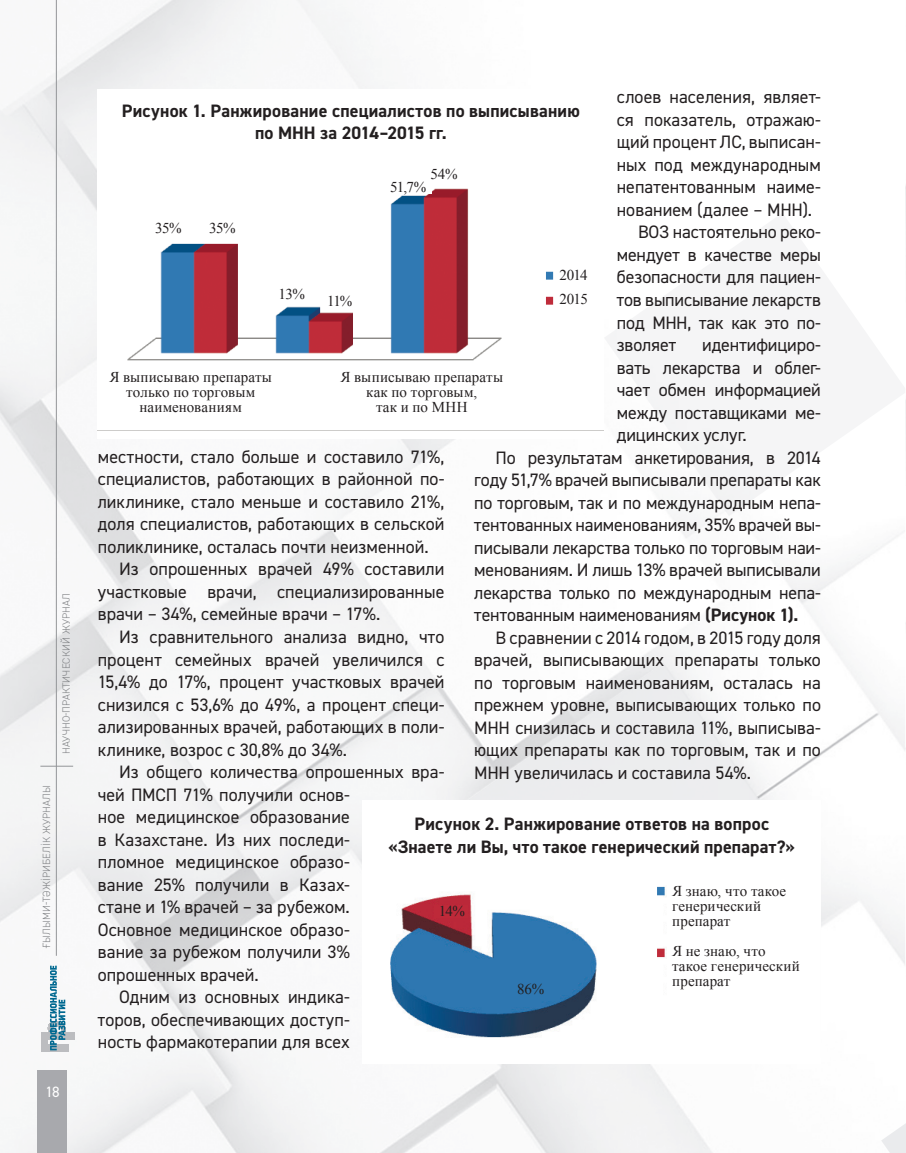
<style>
.page{position:relative;width:906px;height:1153px;background:#fff}
.page>*{position:absolute;margin:0;border:0;box-sizing:border-box;transform-origin:0 0}
.t1{font:18px "DIN2014";color:#231f20}
.t2{font:700 18px/22.5px "DIN2014";letter-spacing:.01em;color:#231f20;text-align:center}
.t3{font:15px/15px "Times New Roman";letter-spacing:.005em;color:#231f20}
.t4{font:15px/24px "Times New Roman";letter-spacing:-.045em;color:#231f20}
.t5{font:15px "DIN2014";color:#fff}
.t6{font:300 10.5px "DIN2014";letter-spacing:.01em;color:#808285}
.s1{font-weight:700}
</style>
<div class="page">
<img style="left:0;top:0;width:906px;height:1152px">
<svg style="left:449px;top:662px;width:365px;height:137px;fill:#eff0f1"></svg>
<svg style="left:604px;top:213px;width:302px;height:303px;fill:#f5f5f6"></svg>
<svg style="left:904px;top:623px;width:2px;height:303px"></svg>
<svg style="left:881px;top:984px;width:25px;height:168px"></svg>
<div style="left:38px;top:1069px;width:29px;height:83px;background:#a8a9ad"></div>
<img style="left:42px;top:1032px;width:5px;height:19px">
<svg style="left:47px;top:965px;width:28px;height:86px"></svg>
<hr style="left:56px;top:0;width:1px;height:955px;background:#939598">
<hr style="left:40px;top:765px;width:33px;height:1px;background:#939598">
<div style="left:98px;top:89px;width:506px;height:350px;background:#fff"></div>
<img style="left:127px;top:188px;width:427px;height:173px">
<div style="left:362px;top:799px;width:459px;height:264px;background:#fff"></div>
<img style="left:390px;top:886px;width:276px;height:152px">
<div style="left:151px;top:218px;width:38px;height:19px;background:#fff"></div>
<div style="left:205px;top:218px;width:38px;height:19px;background:#fff"></div>
<div style="left:274px;top:284px;width:39px;height:20px;background:#fff"></div>
<div style="left:386px;top:179px;width:46px;height:15px;background:#fff"></div>
<div style="left:323px;top:291px;width:38px;height:20px;background:#fff"></div>
<div style="left:510px;top:981px;width:40px;height:16px;background:#2e77b1"></div>
<div style="left:434px;top:904px;width:34px;height:13px;background:#be2939"></div>
<p class="t6" style="left:60px;top:754px;width:162px;rotate:-90deg">НАУЧНО-ПРАКТИЧЕСКИЙ ЖУРНАЛ</p>
<p class="t6" style="left:40px;top:948px;width:163px;rotate:-90deg">ғылыми-тәжіри бел ік ЖУРНАЛЫ</p>
<p class="t5" style="left:45px;top:1081px;width:16px">18</p>
<p class="t1" style="left:617px;top:86px;width:206px">слоев населения, являет-</p>
<p class="t1" style="left:617px;top:108px;width:206px">ся показатель, отражаю-</p>
<p class="t1" style="left:617px;top:131px;width:206px">щий процент ЛС, выписан-</p>
<p class="t1" style="left:617px;top:153px;width:206px">ных под международным</p>
<p class="t1" style="left:617px;top:176px;width:206px">непатентованным наиме-</p>
<p class="t1" style="left:617px;top:198px;width:197px">нованием (далее – МНН).</p>
<p class="t1" style="left:638px;top:221px;width:184px">ВОЗ настоятельно реко-</p>
<p class="t1" style="left:617px;top:243px;width:206px">мендует в качестве меры</p>
<p class="t1" style="left:617px;top:266px;width:206px">безопасности для пациен-</p>
<p class="t1" style="left:617px;top:288px;width:206px">тов выписывание лекарств</p>
<p class="t1" style="left:617px;top:311px;width:206px">под МНН, так как это по-</p>
<p class="t1" style="left:617px;top:333px;width:61px">зволяет</p>
<p class="t1" style="left:702px;top:333px;width:120px">идентифициро-</p>
<p class="t1" style="left:617px;top:356px;width:206px">вать лекарства и облег-</p>
<p class="t1" style="left:617px;top:378px;width:206px">чает обмен информацией</p>
<p class="t1" style="left:617px;top:401px;width:206px">между поставщиками ме-</p>
<p class="t1" style="left:617px;top:423px;width:132px">дицинских услуг.</p>
<p class="t1" style="left:495px;top:446px;width:327px">По результатам анкетирования, в 2014</p>
<p class="t1" style="left:474px;top:468px;width:348px">году 51,7% врачей выписывали препараты как</p>
<p class="t1" style="left:474px;top:491px;width:348px">по торговым, так и по международным непа-</p>
<p class="t1" style="left:474px;top:513px;width:348px">тентованных наименованиям, 35% врачей вы-</p>
<p class="t1" style="left:474px;top:536px;width:348px">писывали лекарства только по торговым наи-</p>
<p class="t1" style="left:474px;top:558px;width:348px">менованиям. И лишь 13% врачей выписывали</p>
<p class="t1" style="left:474px;top:581px;width:348px">лекарства только по международным непа-</p>
<p class="t1" style="left:474px;top:603px;width:326px">тентованным наименованиям <span class="s1">(Рисунок 1).</span></p>
<p class="t1" style="left:495px;top:626px;width:327px">В сравнении с 2014 годом, в 2015 году доля</p>
<p class="t1" style="left:474px;top:648px;width:348px">врачей, выписывающих препараты только</p>
<p class="t1" style="left:474px;top:671px;width:348px">по торговым наименованиям, осталась на</p>
<p class="t1" style="left:474px;top:693px;width:348px">прежнем уровне, выписывающих только по</p>
<p class="t1" style="left:474px;top:716px;width:348px">МНН снизилась и составила 11%, выписыва-</p>
<p class="t1" style="left:474px;top:738px;width:348px">ющих препараты как по торговым, так и по</p>
<p class="t1" style="left:474px;top:761px;width:278px">МНН увеличилась и составила 54%.</p>
<p class="t2" style="left:122px;top:99px;width:459px">Рисунок 1. Ранжирование специалистов по выписыванию по МНН за 2014–2015 гг.</p>
<p class="t3" style="left:430px;top:166px;width:29px">54%</p>
<p class="t3" style="left:390px;top:179px;width:38px">51,7%</p>
<p class="t3" style="left:155px;top:220px;width:28px">35%</p>
<p class="t3" style="left:209px;top:220px;width:28px">35%</p>
<p class="t4" style="left:559px;top:262px;width:30px">2014<br>2015</p>
<p class="t3" style="left:279px;top:286px;width:28px">13%</p>
<p class="t3" style="left:327px;top:293px;width:27px">11%</p>
<p class="t3" style="left:109px;top:369px;width:164px;text-align:center">Я выписываю препараты только по торговым наименованиям</p>
<p class="t3" style="left:340px;top:369px;width:164px;text-align:center">Я выписываю препараты как по торговым,<br>так и по МНН</p>
<p class="t1" style="left:98px;top:445px;width:348px">местности, стало больше и составило 71%,</p>
<p class="t1" style="left:98px;top:468px;width:348px">специалистов, работающих в районной по-</p>
<p class="t1" style="left:98px;top:490px;width:348px">ликлинике, стало меньше и составило 21%,</p>
<p class="t1" style="left:98px;top:513px;width:348px">доля специалистов, работающих в сельской</p>
<p class="t1" style="left:98px;top:535px;width:332px">поликлинике, осталась почти неизменной.</p>
<p class="t1" style="left:119px;top:558px;width:327px">Из опрошенных врачей 49% составили</p>
<p class="t1" style="left:98px;top:580px;width:348px">участковые врачи, специализированные</p>
<p class="t1" style="left:98px;top:603px;width:284px">врачи – 34%, семейные врачи – 17%.</p>
<p class="t1" style="left:119px;top:625px;width:327px">Из сравнительного анализа видно, что</p>
<p class="t1" style="left:98px;top:648px;width:348px">процент семейных врачей увеличился с</p>
<p class="t1" style="left:98px;top:670px;width:348px">15,4% до 17%, процент участковых врачей</p>
<p class="t1" style="left:98px;top:693px;width:348px">снизился с 53,6% до 49%, а процент специ-</p>
<p class="t1" style="left:98px;top:715px;width:348px">ализированных врачей, работающих в поли-</p>
<p class="t1" style="left:98px;top:738px;width:251px">клинике, возрос с 30,8% до 34%.</p>
<p class="t1" style="left:119px;top:760px;width:327px">Из общего количества опрошенных вра-</p>
<p class="t1" style="left:98px;top:783px;width:253px">чей ПМСП 71% получили основ-</p>
<p class="t1" style="left:98px;top:805px;width:253px">ное медицинское образование</p>
<p class="t1" style="left:98px;top:828px;width:253px">в Казахстане. Из них последи-</p>
<p class="t1" style="left:98px;top:850px;width:253px">пломное медицинское образо-</p>
<p class="t1" style="left:98px;top:873px;width:253px">вание 25% получили в Казах-</p>
<p class="t1" style="left:98px;top:895px;width:253px">стане и 1% врачей – за рубежом.</p>
<p class="t1" style="left:98px;top:918px;width:253px">Основное медицинское образо-</p>
<p class="t1" style="left:98px;top:940px;width:253px">вание за рубежом получили 3%</p>
<p class="t1" style="left:98px;top:963px;width:162px">опрошенных врачей.</p>
<p class="t1" style="left:119px;top:985px;width:232px">Одним из основных индика-</p>
<p class="t1" style="left:98px;top:1008px;width:253px">торов, обеспечивающих доступ-</p>
<p class="t1" style="left:98px;top:1030px;width:253px">ность фармакотерапии для всех</p>
<p class="t2" style="left:388px;top:812px;width:408px">Рисунок 2. Ранжирование ответов на вопрос «Знаете ли Вы, что такое генерический препарат?»</p>
<p class="t3" style="left:672px;top:882px;width:116px">Я знаю, что такое генерический препарат</p>
<p class="t3" style="left:672px;top:942px;width:129px">Я не знаю, что такое генерический препарат</p>
<p class="t3" style="left:439px;top:903px;width:28px">14%</p>
<p class="t3" style="left:517px;top:980px;width:29px">86%</p>
</div>
